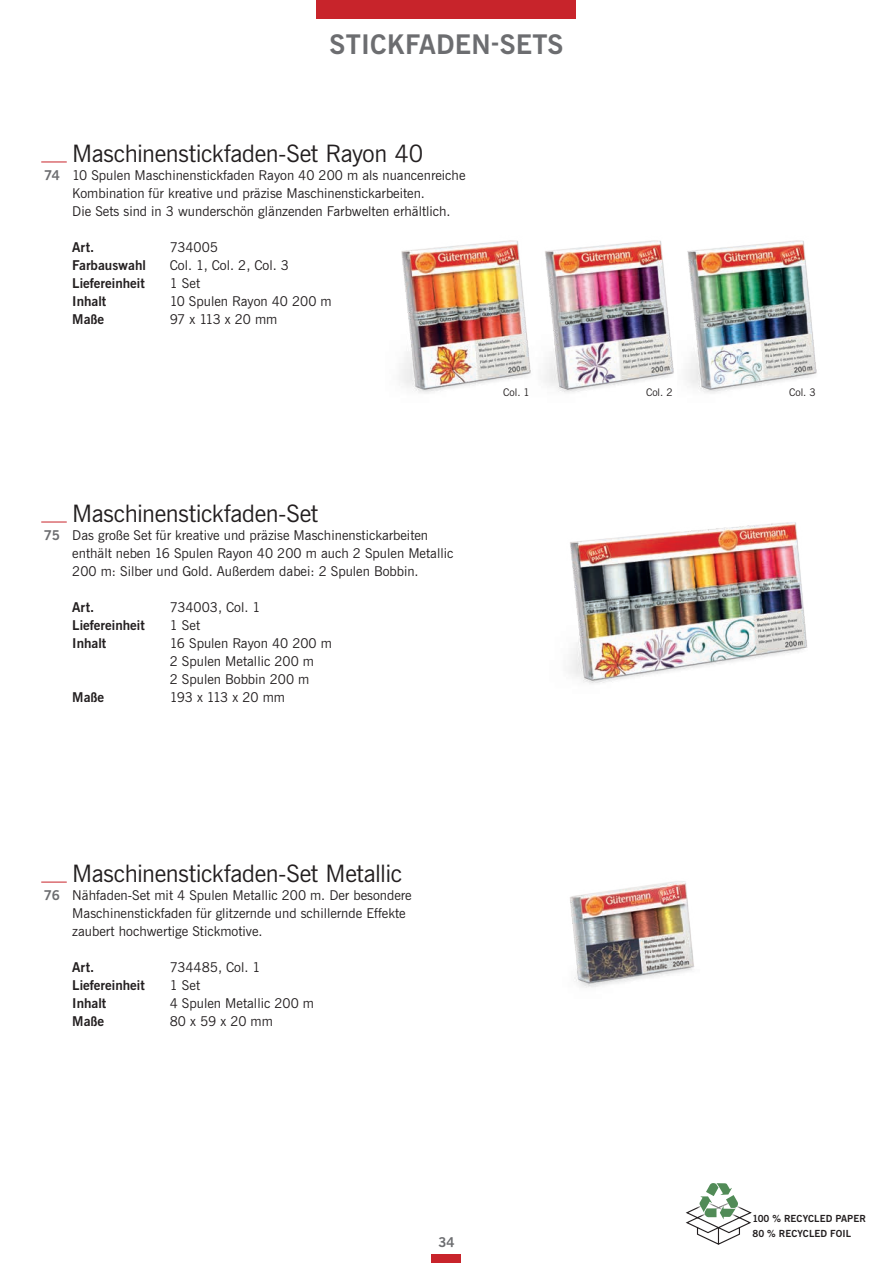
<style>
.page{position:relative;width:893px;height:1263px;background:#fff}
.page>*{position:absolute;margin:0;border:0;box-sizing:border-box;transform-origin:0 0}
.t1{font:700 27px "News Gothic";letter-spacing:.01em;color:#6c6d70}
.t2{font:24px "News Gothic";letter-spacing:-.015em;color:#231f20}
.t3{font:13.5px/18px "News Gothic";color:#231f20}
.t4{font:700 13.5px "News Gothic";color:#231f20}
.t5{font:13.5px "News Gothic";letter-spacing:-.04em;color:#231f20}
.t6{font:700 13.5px "News Gothic";letter-spacing:-.025em;color:#6c6d70}
.t7{font:10.5px "News Gothic";color:#231f20}
.t8{font:700 9.75px/15px "News Gothic";letter-spacing:.01em;color:#231f20}
</style>
<div class="page">
<div style="left:432px;top:1254px;width:29px;height:9px;background:#c8242b"></div>
<div style="left:317px;top:0;width:259px;height:19px;background:#c8242b"></div>
<svg style="left:686px;top:1183px;width:66px;height:62px"></svg>
<img style="left:569px;top:522px;width:239px;height:162px">
<img style="left:399px;top:240px;width:113px;height:153px">
<img style="left:512px;top:240px;width:162px;height:153px">
<img style="left:686px;top:240px;width:131px;height:153px">
<img style="left:570px;top:881px;width:125px;height:107px">
<svg style="left:41px;top:162px;width:26px;height:1px"></svg>
<svg style="left:41px;top:522px;width:26px;height:1px"></svg>
<svg style="left:41px;top:882px;width:26px;height:1px"></svg>
<h1 class="t1" style="left:330px;top:26px;width:235px">STICKFADEN-SETS</h1>
<p class="t6" style="left:44px;top:166px;width:17px">74</p>
<h2 class="t2" style="left:72px;top:138px;width:352px">Maschinenstickfaden-Set Rayon 40</h2>
<p class="t3" style="left:72px;top:167px;width:395px">10 Spulen Maschinenstickfaden Rayon 40 200 m als nuancenreiche<br>Kombination für kreative und präzise Maschinenstickarbeiten.<br>Die Sets sind in 3 wunderschön glänzenden Farbwelten erhältlich.</p>
<p class="t4" style="left:72px;top:238px;width:23px">Art.</p>
<p class="t3" style="left:170px;top:239px;width:50px">734005</p>
<p class="t4" style="left:72px;top:256px;width:75px">Farbauswahl</p>
<p class="t3" style="left:170px;top:257px;width:121px">Col. 1, Col. 2, Col. 3</p>
<p class="t4" style="left:72px;top:274px;width:74px">Liefereinheit</p>
<p class="t3" style="left:170px;top:275px;width:32px">1 Set</p>
<p class="t4" style="left:72px;top:292px;width:36px">Inhalt</p>
<p class="t3" style="left:170px;top:293px;width:163px">10 Spulen Rayon 40 200 m</p>
<p class="t4" style="left:72px;top:310px;width:34px">Maße</p>
<p class="t3" style="left:170px;top:311px;width:109px">97 x 113 x 20 mm</p>
<p class="t7" style="left:503px;top:386px;width:28px">Col. 1</p>
<p class="t7" style="left:646px;top:386px;width:28px">Col. 2</p>
<p class="t7" style="left:789px;top:386px;width:28px">Col. 3</p>
<p class="t6" style="left:44px;top:526px;width:18px">75</p>
<h2 class="t2" style="left:72px;top:498px;width:248px">Maschinenstickfaden-Set</h2>
<p class="t3" style="left:72px;top:527px;width:383px">Das große Set für kreative und präzise Maschinenstickarbeiten enthält neben 16 Spulen Rayon 40 200 m auch 2 Spulen Metallic<br>200 m: Silber und Gold. Außerdem dabei: 2 Spulen Bobbin.</p>
<p class="t4" style="left:72px;top:598px;width:23px">Art.</p>
<p class="t3" style="left:170px;top:599px;width:92px">734003, Col. 1</p>
<p class="t4" style="left:72px;top:616px;width:74px">Liefereinheit</p>
<p class="t3" style="left:170px;top:617px;width:32px">1 Set</p>
<p class="t4" style="left:72px;top:634px;width:36px">Inhalt</p>
<p class="t3" style="left:170px;top:635px;width:164px">16 Spulen Rayon 40 200 m<br>2 Spulen Metallic 200 m<br>2 Spulen Bobbin 200 m</p>
<p class="t4" style="left:72px;top:688px;width:34px">Maße</p>
<p class="t5" style="left:170px;top:688px;width:117px">193 x 113 x 20 mm</p>
<p class="t6" style="left:44px;top:886px;width:17px">76</p>
<h2 class="t2" style="left:72px;top:858px;width:331px">Maschinenstickfaden-Set Metallic</h2>
<p class="t3" style="left:72px;top:887px;width:341px">Nähfaden-Set mit 4 Spulen Metallic 200 m. Der besondere<br>Maschinenstickfaden für glitzernde und schillernde Effekte zaubert hochwertige Stickmotive.</p>
<p class="t4" style="left:72px;top:958px;width:23px">Art.</p>
<p class="t3" style="left:170px;top:959px;width:92px">734485, Col. 1</p>
<p class="t4" style="left:72px;top:976px;width:74px">Liefereinheit</p>
<p class="t3" style="left:170px;top:977px;width:32px">1 Set</p>
<p class="t4" style="left:72px;top:994px;width:36px">Inhalt</p>
<p class="t3" style="left:170px;top:995px;width:146px">4 Spulen Metallic 200 m</p>
<p class="t4" style="left:72px;top:1012px;width:34px">Maße</p>
<p class="t3" style="left:170px;top:1013px;width:105px">80 x 59 x 20 mm</p>
<p class="t6" style="left:438px;top:1233px;width:18px">34</p>
<p class="t8" style="left:752px;top:1211px;width:115px">100 % RECYCLED PAPER<br>80 % RECYCLED FOIL</p>
</div>
